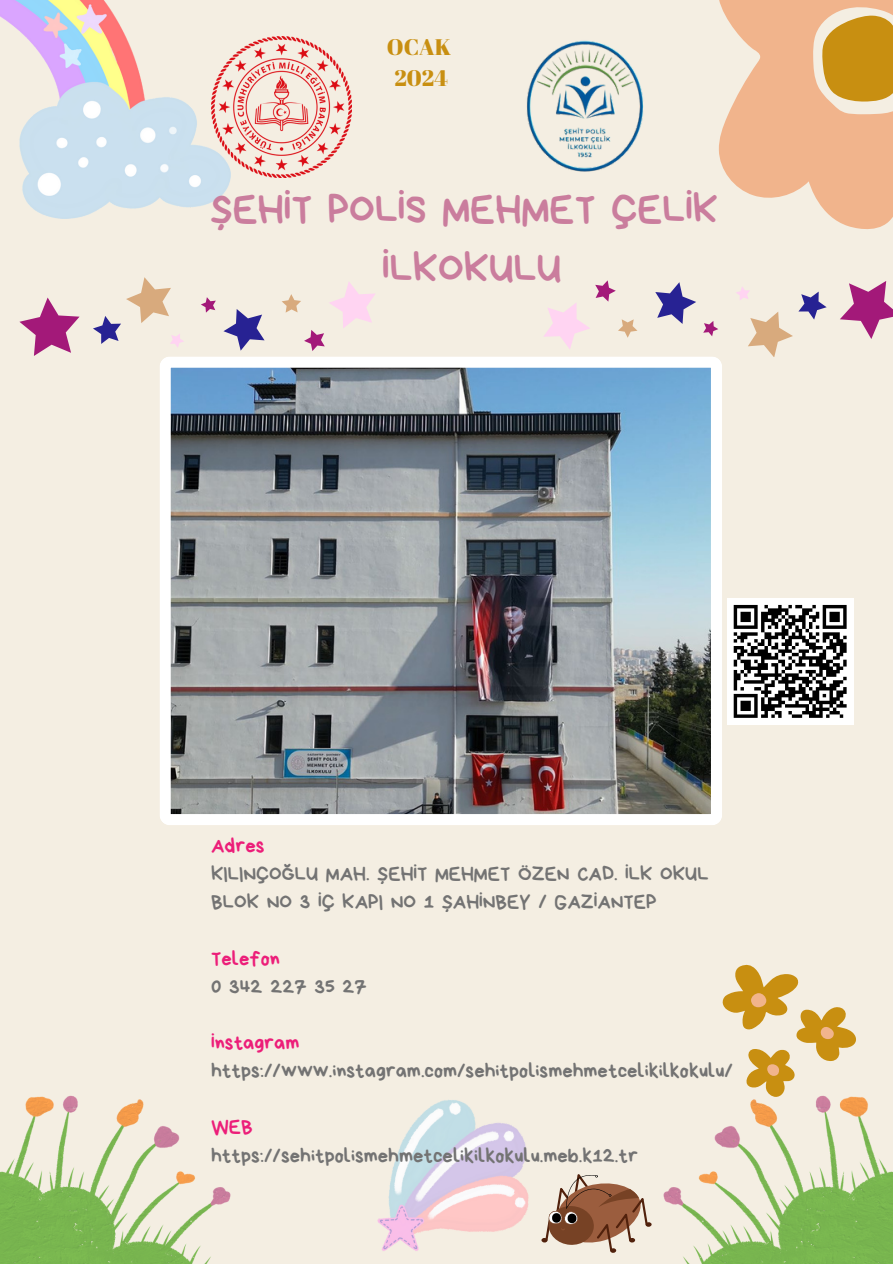
<style>
.page{position:relative;width:893px;height:1264px;background:#fff}
.page>*{position:absolute;margin:0;border:0;box-sizing:border-box;transform-origin:0 0}
.t1{font:42px/58.5px "Bryndan Write";color:#ca7d9d;text-align:center}
.t2{font:22.5px/31.5px "Abril Fatface";color:#c88f11;text-align:center}
.t3{font:20.55px/28.2px "Bryndan Write";color:#737373}
.t4{font:20.55px "Bryndan Write";color:#ec1e79}
</style>
<div class="page">
<div style="left:0;top:0;width:892px;height:1263px;background:#f4eee2"></div>
<img style="left:663px;top:1096px;width:229px;height:167px">
<img style="left:0;top:1095px;width:230px;height:168px">
<img style="left:0;top:0;width:231px;height:218px">
<svg style="left:718px;top:0;width:174px;height:229px"></svg>
<svg style="left:722px;top:964px;width:134px;height:132px"></svg>
<svg style="left:19px;top:297px;width:61px;height:59px"></svg>
<svg style="left:93px;top:277px;width:91px;height:70px"></svg>
<svg style="left:223px;top:309px;width:41px;height:41px"></svg>
<svg style="left:201px;top:297px;width:15px;height:15px"></svg>
<svg style="left:282px;top:282px;width:93px;height:69px"></svg>
<img style="left:377px;top:1099px;width:152px;height:152px">
<img style="left:526px;top:40px;width:118px;height:132px">
<img style="left:211px;top:37px;width:141px;height:140px">
<svg style="left:541px;top:1174px;width:110px;height:78px"></svg>
<div style="left:726px;top:598px;width:127px;height:126px;background:#fff"></div>
<svg style="left:733px;top:604px;width:114px;height:114px"></svg>
<img style="left:160px;top:357px;width:562px;height:468px">
<svg style="left:840px;top:281px;width:52px;height:58px"></svg>
<svg style="left:736px;top:287px;width:90px;height:70px"></svg>
<svg style="left:655px;top:282px;width:41px;height:42px"></svg>
<svg style="left:703px;top:321px;width:15px;height:15px"></svg>
<svg style="left:544px;top:280px;width:93px;height:69px"></svg>
<p class="t2" style="left:387px;top:30px;width:66px">OCAK<br>2024</p>
<p class="t1" style="left:210px;top:180px;width:509px">ŞEHİT POLİS MEHMET ÇELİK<br>İLKOKULU</p>
<p class="t4" style="left:211px;top:835px;width:55px">Adres</p>
<p class="t3" style="left:211px;top:859px;width:499px">KILINÇOĞLU MAH. ŞEHİT MEHMET ÖZEN CAD. İLK OKUL<br>BLOK NO 3 İÇ KAPI NO 1 ŞAHİNBEY / GAZİANTEP</p>
<p class="t4" style="left:211px;top:948px;width:70px">Telefon</p>
<p class="t3" style="left:211px;top:972px;width:157px">0 342 227 35 27</p>
<p class="t4" style="left:211px;top:1032px;width:90px">İnstagram</p>
<p class="t3" style="left:211px;top:1056px;width:523px">https://www.instagram.com/sehitpolismehmetcelikilkokulu/</p>
<p class="t4" style="left:211px;top:1116px;width:43px">WEB</p>
<p class="t3" style="left:211px;top:1141px;width:428px">https://sehitpolismehmetcelikilkokulu.meb.k12.tr</p>
</div>
